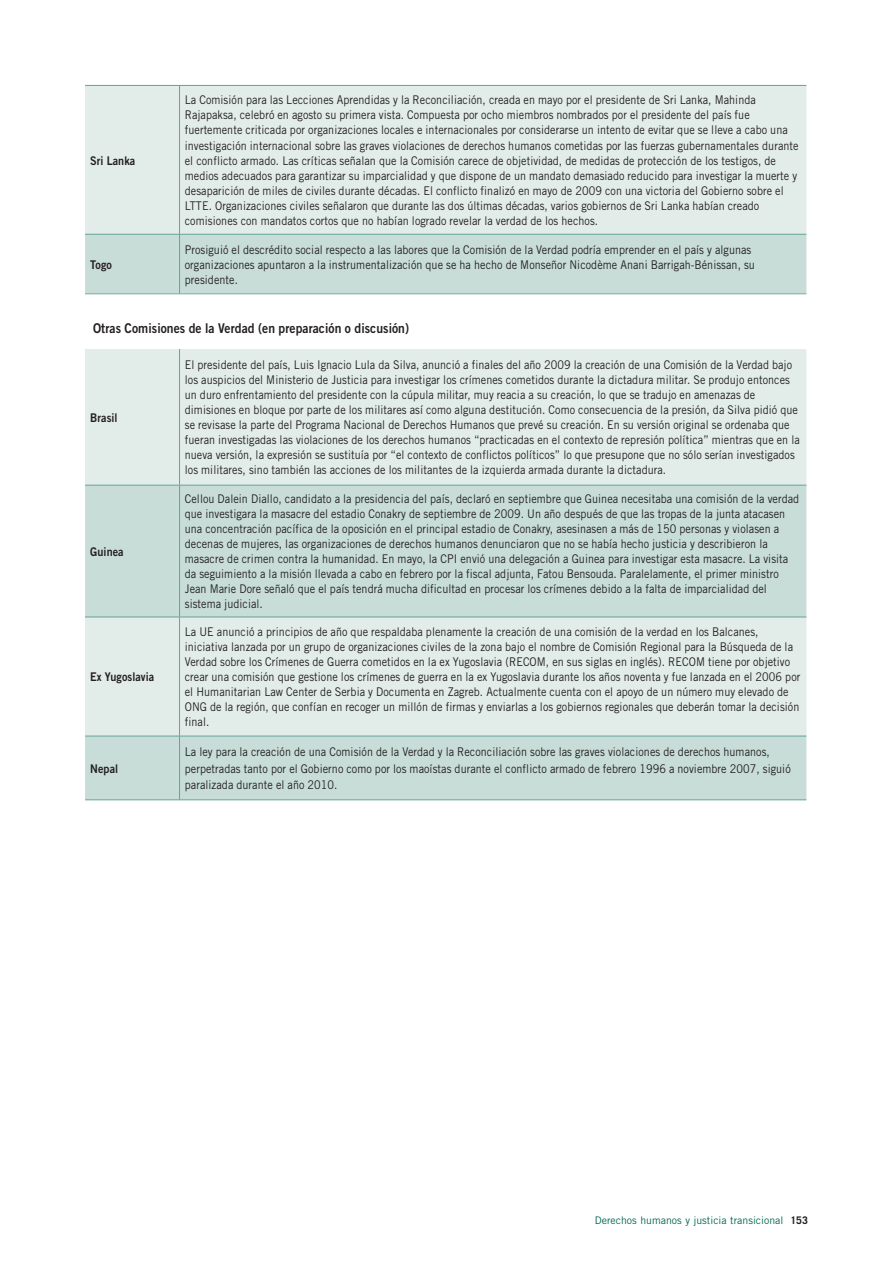
<style>
.page{position:relative;width:893px;height:1263px;background:#fff}
.page>*{position:absolute;margin:0;border:0;box-sizing:border-box;transform-origin:0 0}
.t1{font:13.5px "Trade Gothic Bold Two";letter-spacing:.005em;color:#231f20;scale:.9 1}
.t2{font:12px/15px "Trade Gothic";letter-spacing:.005em;color:#231f20;scale:.9 1}
.t3{font:12px "Trade Gothic Bold Two";letter-spacing:.005em;color:#231f20;scale:.9 1}
.t4{font:10.5px "Trade Gothic";color:#006a51}
.s1{font-weight:700;color:#231f20}
</style>
<div class="page">
<div style="left:85px;top:86px;width:721px;height:148px;background:#e2ede9"></div>
<svg style="left:85px;top:235px;width:721px;height:564px;background:#d4e4e0"></svg>
<div style="left:85px;top:294px;width:721px;height:55px;background:#fff"></div>
<hr style="left:85px;top:85px;width:721px;height:1px;background:#63a496">
<hr style="left:179px;top:86px;width:1px;height:148px;background:#63a496">
<hr style="left:179px;top:349px;width:1px;height:136px;background:#63a496">
<hr style="left:85px;top:485px;width:721px;height:1px;background:#63a496">
<hr style="left:179px;top:485px;width:1px;height:132px;background:#63a496">
<hr style="left:85px;top:617px;width:721px;height:1px;background:#63a496">
<hr style="left:179px;top:617px;width:1px;height:119px;background:#63a496">
<hr style="left:85px;top:736px;width:721px;height:1px;background:#63a496">
<hr style="left:179px;top:736px;width:1px;height:63px;background:#63a496">
<hr style="left:85px;top:799px;width:721px;height:1px;background:#63a496">
<hr style="left:85px;top:234px;width:721px;height:1px;background:#63a496">
<hr style="left:179px;top:235px;width:1px;height:58px;background:#63a496">
<hr style="left:85px;top:293px;width:721px;height:1px;background:#63a496">
<p class="t3" style="left:90px;top:156px;width:51px">Sri Lanka</p>
<p class="t2" style="left:185px;top:94px;width:683px">La Comisión para las Lecciones Aprendidas y la Reconciliación, creada en mayo por el presidente de Sri Lanka, Mahinda Rajapaksa, celebró en agosto su primera vista. Compuesta por ocho miembros nombrados por el presidente del país fue fuertemente criticada por organizaciones locales e internacionales por considerarse un intento de evitar que se lleve a cabo una investigación internacional sobre las graves violaciones de derechos humanos cometidas por las fuerzas gubernamentales durante el conflicto armado. Las críticas señalan que la Comisión carece de objetividad, de medidas de protección de los testigos, de medios adecuados para garantizar su imparcialidad y que dispone de un mandato demasiado reducido para investigar la muerte y desaparición de miles de civiles durante décadas. El conflicto finalizó en mayo de 2009 con una victoria del Gobierno sobre el LTTE. Organizaciones civiles señalaron que durante las dos últimas décadas, varios gobiernos de Sri Lanka habían creado comisiones con mandatos cortos que no habían logrado revelar la verdad de los hechos.</p>
<p class="t2" style="left:185px;top:243px;width:635px">Prosiguió el descrédito social respecto a las labores que la Comisión de la Verdad podría emprender en el país y algunas organizaciones apuntaron a la instrumentalización que se ha hecho de Monseñor Nicodème Anani Barrigah-Bénissan, su presidente.</p>
<p class="t1" style="left:93px;top:323px;width:353px">Otras Comisiones de la Verdad (en preparación o discusión)</p>
<p class="t3" style="left:90px;top:260px;width:26px">Togo</p>
<p class="t3" style="left:90px;top:413px;width:32px">Brasil</p>
<p class="t3" style="left:90px;top:547px;width:39px">Guinea</p>
<p class="t3" style="left:90px;top:673px;width:73px">Ex Yugoslavia</p>
<p class="t3" style="left:90px;top:764px;width:32px">Nepal</p>
<p class="t2" style="left:185px;top:358px;width:685px">El presidente del país, Luis Ignacio Lula da Silva, anunció a finales del año 2009 la creación de una Comisión de la Verdad bajo los auspicios del Ministerio de Justicia para investigar los crímenes cometidos durante la dictadura militar. Se produjo entonces un duro enfrentamiento del presidente con la cúpula militar, muy reacia a su creación, lo que se tradujo en amenazas de dimisiones en bloque por parte de los militares así como alguna destitución. Como consecuencia de la presión, da Silva pidió que se revisase la parte del Programa Nacional de Derechos Humanos que prevé su creación. En su versión original se ordenaba que fueran investigadas las violaciones de los derechos humanos “practicadas en el contexto de represión política” mientras que en la nueva versión, la expresión se sustituía por “el contexto de conflictos políticos” lo que presupone que no sólo serían investigados los militares, sino también las acciones de los militantes de la izquierda armada durante la dictadura.</p>
<p class="t2" style="left:185px;top:492px;width:684px">Cellou Dalein Diallo, candidato a la presidencia del país, declaró en septiembre que Guinea necesitaba una comisión de la verdad que investigara la masacre del estadio Conakry de septiembre de 2009. Un año después de que las tropas de la junta atacasen una concentración pacífica de la oposición en el principal estadio de Conakry, asesinasen a más de 150 personas y violasen a decenas de mujeres, las organizaciones de derechos humanos denunciaron que no se había hecho justicia y describieron la masacre de crimen contra la humanidad. En mayo, la CPI envió una delegación a Guinea para investigar esta masacre. La visita da seguimiento a la misión llevada a cabo en febrero por la fiscal adjunta, Fatou Bensouda. Paralelamente, el primer ministro Jean Marie Dore señaló que el país tendrá mucha dificultad en procesar los crímenes debido a la falta de imparcialidad del sistema judicial.</p>
<p class="t2" style="left:185px;top:625px;width:685px">La UE anunció a principios de año que respaldaba plenamente la creación de una comisión de la verdad en los Balcanes, iniciativa lanzada por un grupo de organizaciones civiles de la zona bajo el nombre de Comisión Regional para la Búsqueda de la Verdad sobre los Crímenes de Guerra cometidos en la ex Yugoslavia (RECOM, en sus siglas en inglés). RECOM tiene por objetivo crear una comisión que gestione los crímenes de guerra en la ex Yugoslavia durante los años noventa y fue lanzada en el 2006 por el Humanitarian Law Center de Serbia y Documenta en Zagreb. Actualmente cuenta con el apoyo de un número muy elevado de ONG de la región, que confían en recoger un millón de firmas y enviarlas a los gobiernos regionales que deberán tomar la decisión final.</p>
<p class="t2" style="left:185px;top:745px;width:675px;line-height:16.5px">La ley para la creación de una Comisión de la Verdad y la Reconciliación sobre las graves violaciones de derechos humanos, perpetradas tanto por el Gobierno como por los maoístas durante el conflicto armado de febrero 1996 a noviembre 2007, siguió paralizada durante el año 2010.</p>
<p class="t4" style="left:595px;top:1216px;width:215px">Derechos humanos y justicia transicional <span class="s1">153</span></p>
</div>
